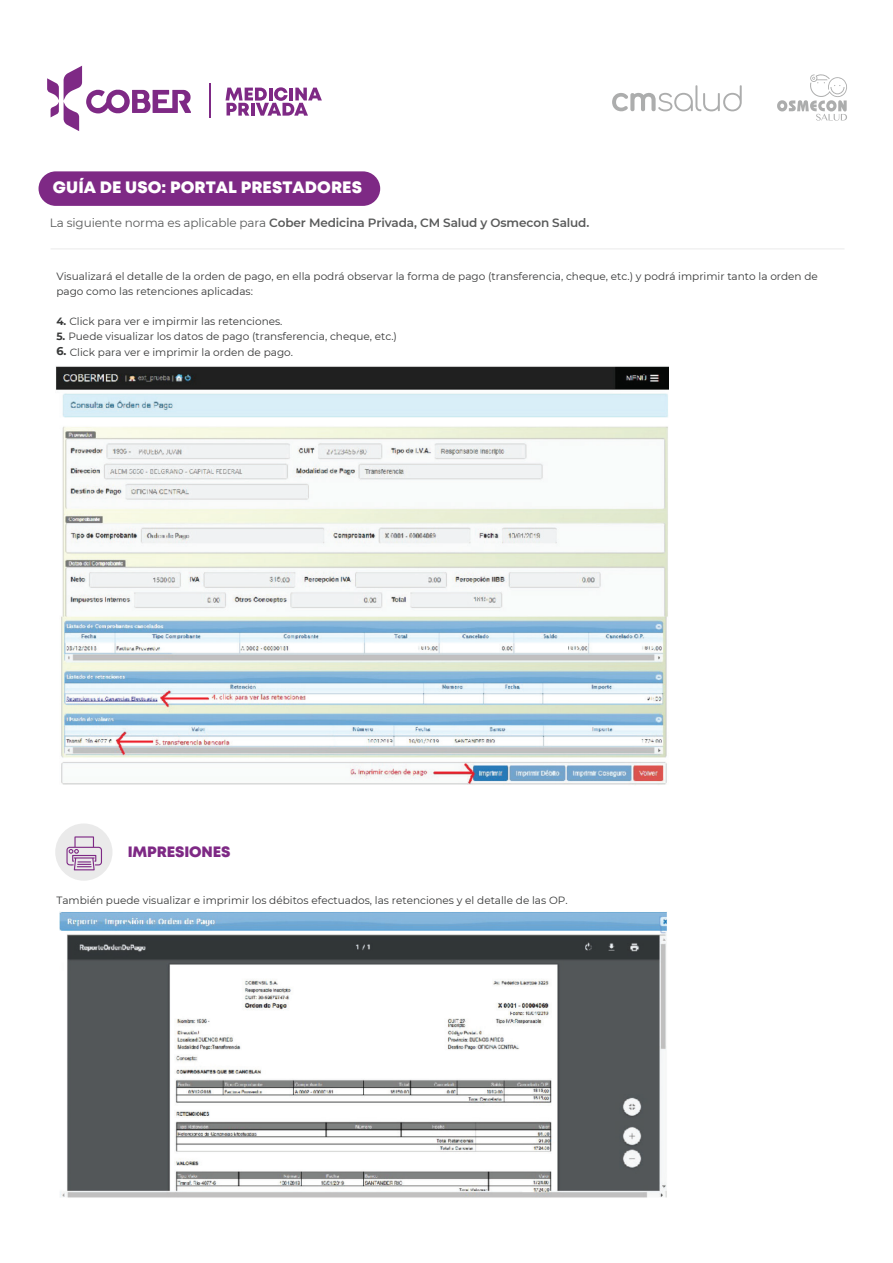
<style>
.page{position:relative;width:893px;height:1263px;background:#fff}
.page>*{position:absolute;margin:0;border:0;box-sizing:border-box;transform-origin:0 0}
.t1{font:800 16.5px "Mont";letter-spacing:.005em;color:#fff}
.t2{font:800 15px "Mont";letter-spacing:-.01em;color:#7e2985}
.t3{font:600 12px "Montserrat";letter-spacing:-.01em;color:#5a5b5b}
.t4{font:10.5px/15px "Montserrat";color:#363737}
.s1{font-weight:400}
.s2{font-weight:700}
.s3{font-weight:700;font-size:11.25px}
</style>
<div class="page">
<div style="left:39px;top:171px;width:341px;height:35px;background:#7e2985;border-radius:17px"></div>
<hr style="left:51px;top:249px;width:793px;height:1px;background:#eaeaea">
<div style="left:55px;top:823px;width:57px;height:58px;background:#eaeaea;border-radius:50%"></div>
<svg style="left:225px;top:87px;width:97px;height:29px"></svg>
<svg style="left:47px;top:66px;width:144px;height:65px"></svg>
<hr style="left:209px;top:84px;width:1px;height:34px;background:#7e2985">
<svg style="left:777px;top:74px;width:70px;height:47px"></svg>
<svg style="left:612px;top:85px;width:129px;height:26px"></svg>
<img style="left:56px;top:366px;width:612px;height:419px">
<img style="left:59px;top:911px;width:608px;height:287px">
<svg style="left:66px;top:836px;width:36px;height:34px"></svg>
<h1 class="t1" style="left:53px;top:177px;width:310px">GUÍA DE USO: PORTAL PRESTADORES</h1>
<p class="t3" style="left:50px;top:214px;width:541px"><span class="s1">La siguiente norma es aplicable para</span> Cober Medicina Privada, CM Salud y Osmecon Salud.</p>
<p class="t4" style="left:56px;top:268px;width:763px">Visualizará el detalle de la orden de pago, en ella podrá observar la forma de pago (transferencia, cheque, etc.) y podrá imprimir tanto la orden de pago como las retenciones aplicadas:</p>
<p class="t4" style="left:56px;top:313px;width:228px"><span class="s2">4.</span> Click para ver e impirmir las retenciones.</p>
<p class="t4" style="left:56px;top:328px;width:342px"><span class="s2">5.</span> Puede visualizar los datos de pago (transferencia, cheque, etc.)</p>
<p class="t4" style="left:56px;top:345px;width:238px"><span class="s3">6.</span> Click para ver e imprimir la orden de pago.</p>
<h2 class="t2" style="left:128px;top:841px;width:104px">IMPRESIONES</h2>
<p class="t4" style="left:56px;top:893px;width:512px">También puede visualizar e imprimir los débitos efectuados, las retenciones y el detalle de las OP.</p>
</div>
